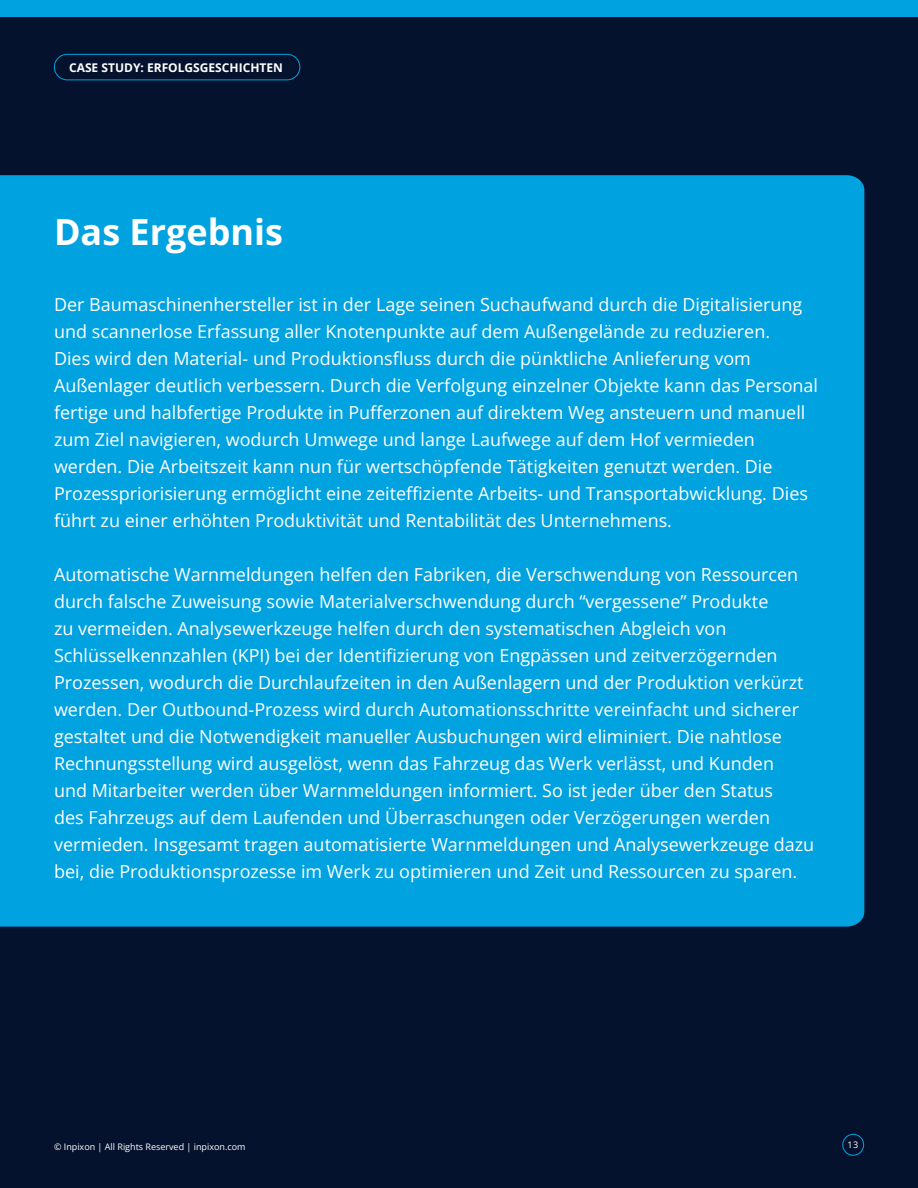
<style>
.page{position:relative;width:918px;height:1188px;background:#05122d}
.page>*{position:absolute;margin:0;border:0;box-sizing:border-box;transform-origin:0 0}
.t1{font:700 36px "Open Sans";color:#fff}
.t2{font:18px/27px "Open Sans";color:#fff}
.t3{font:700 12px "Open Sans";color:#fff}
.t4{font:9px "Open Sans";color:#fff}
</style>
<div class="page">
<div style="left:842px;top:1134px;width:22px;height:22px;border:1px solid #00a2e0;border-radius:50%"></div>
<div style="left:0;top:175px;width:864px;height:752px;background:#00a2e0"></div>
<div style="left:0;top:0;width:918px;height:16px;background:#00a2e0"></div>
<div style="left:54px;top:54px;width:246px;height:26px;border:1px solid #00a2e0;border-radius:13px"></div>
<p class="t3" style="left:69px;top:60px;width:215px">CASE STUDY: ERFOLGSGESCHICHTEN</p>
<h1 class="t1" style="left:54px;top:208px;width:231px">Das Ergebnis</h1>
<p class="t2" style="left:54px;top:290px;width:766px">Der Baumaschinenhersteller ist in der Lage seinen Suchaufwand durch die Digitalisierung und scannerlose Erfassung aller Knotenpunkte auf dem Außengelände zu reduzieren.<br>Dies wird den Material- und Produktionsfluss durch die pünktliche Anlieferung vom Außenlager deutlich verbessern. Durch die Verfolgung einzelner Objekte kann das Personal fertige und halbfertige Produkte in Pufferzonen auf direktem Weg ansteuern und manuell zum Ziel navigieren, wodurch Umwege und lange Laufwege auf dem Hof vermieden werden. Die Arbeitszeit kann nun für wertschöpfende Tätigkeiten genutzt werden. Die Prozesspriorisierung ermöglicht eine zeiteffiziente Arbeits- und Transportabwicklung. Dies führt zu einer erhöhten Produktivität und Rentabilität des Unternehmens.</p>
<p class="t2" style="left:54px;top:560px;width:762px">Automatische Warnmeldungen helfen den Fabriken, die Verschwendung von Ressourcen durch falsche Zuweisung sowie Materialverschwendung durch “vergessene” Produkte<br>zu vermeiden. Analysewerkzeuge helfen durch den systematischen Abgleich von Schlüsselkennzahlen (KPI) bei der Identifizierung von Engpässen und zeitverzögernden Prozessen, wodurch die Durchlaufzeiten in den Außenlagern und der Produktion verkürzt werden. Der Outbound-Prozess wird durch Automationsschritte vereinfacht und sicherer gestaltet und die Notwendigkeit manueller Ausbuchungen wird eliminiert. Die nahtlose Rechnungsstellung wird ausgelöst, wenn das Fahrzeug das Werk verlässt, und Kunden<br>und Mitarbeiter werden über Warnmeldungen informiert. So ist jeder über den Status<br>des Fahrzeugs auf dem Laufenden und Überraschungen oder Verzögerungen werden vermieden. Insgesamt tragen automatisierte Warnmeldungen und Analysewerkzeuge dazu bei, die Produktionsprozesse im Werk zu optimieren und Zeit und Ressourcen zu sparen.</p>
<p class="t4" style="left:54px;top:1141px;width:193px">© Inpixon | All Rights Reserved | inpixon.com</p>
<p class="t4" style="left:848px;top:1138px;width:12px">13</p>
</div>
